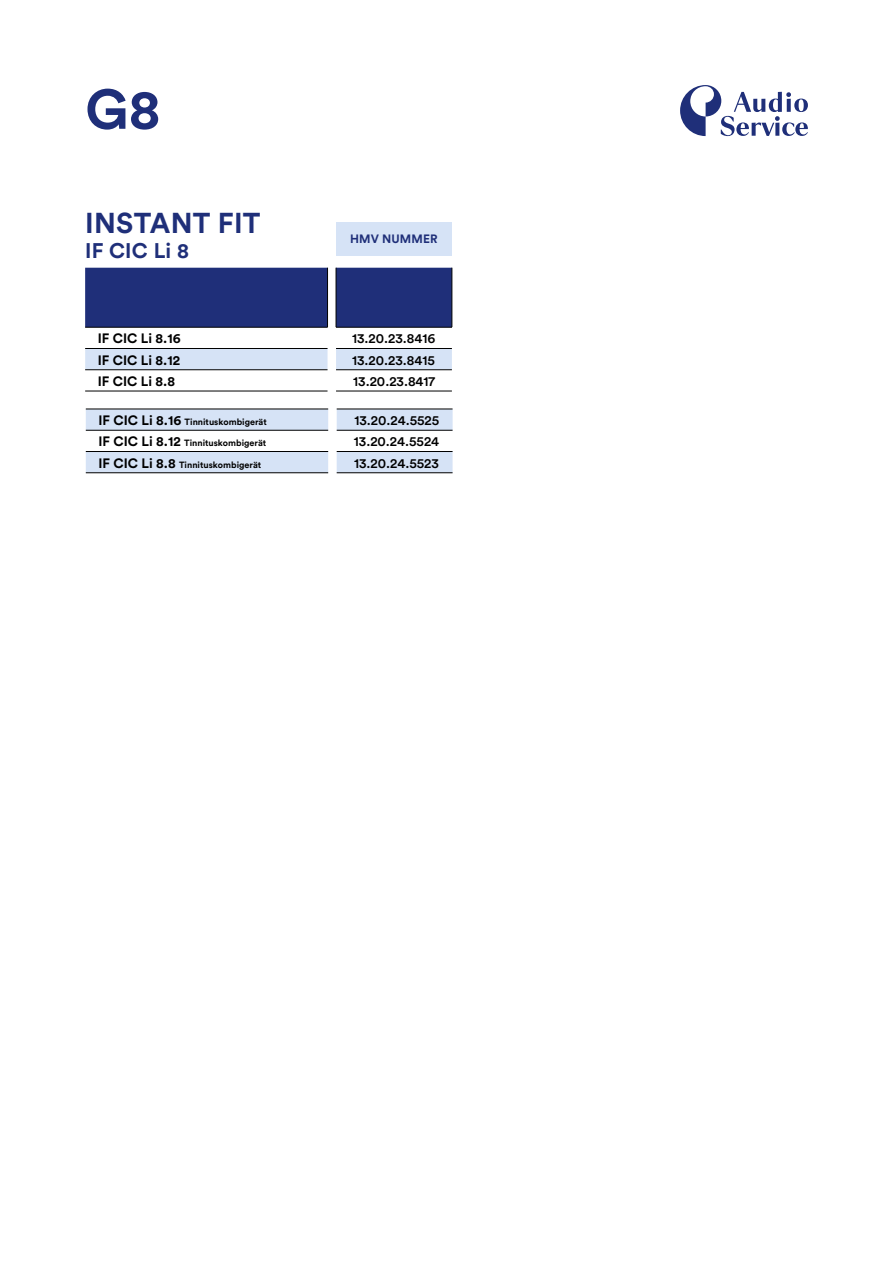
<style>
.page{position:relative;width:893px;height:1263px;background:#fff}
.page>*{position:absolute;margin:0;border:0;box-sizing:border-box;transform-origin:0 0}
.t1{font:700 55.5px "Circular Pro";color:#1f2f79}
.t2{font:700 28.5px "Circular Pro";letter-spacing:.01em;color:#1f2f79}
.t3{font:700 21px "Circular Pro";letter-spacing:.005em;color:#1f2f79}
.t4{font:500 13.5px "Circular Pro";color:#000}
.t5{font:700 13.5px "Circular Pro";color:#000}
.t6{font:700 12px "Circular Pro";letter-spacing:.01em;color:#1f2f79}
.t7{font:700 9px "Circular Pro";color:#000}
.s1{font-size:13.5px}
</style>
<div class="page">
<div style="left:86px;top:452px;width:367px;height:21px;background:#d6e3f6"></div>
<div style="left:85px;top:349px;width:367px;height:20px;background:#d6e3f6"></div>
<svg style="left:86px;top:409px;width:367px;height:21px;background:#d4e0f3"></svg>
<div style="left:85px;top:268px;width:367px;height:59px;background:#1f2f79"></div>
<hr style="left:327px;top:268px;width:1px;height:59px;background:#000">
<hr style="left:336px;top:268px;width:1px;height:59px;background:#000">
<hr style="left:452px;top:268px;width:1px;height:59px;background:#000">
<hr style="left:85px;top:327px;width:243px;height:1px;background:#000">
<hr style="left:85px;top:348px;width:243px;height:1px;background:#000">
<hr style="left:85px;top:369px;width:243px;height:1px;background:#000">
<hr style="left:86px;top:409px;width:242px;height:1px;background:#000">
<hr style="left:86px;top:430px;width:242px;height:1px;background:#000">
<hr style="left:86px;top:451px;width:242px;height:1px;background:#000">
<hr style="left:336px;top:327px;width:116px;height:1px;background:#000">
<hr style="left:336px;top:348px;width:116px;height:1px;background:#000">
<hr style="left:336px;top:369px;width:116px;height:1px;background:#000">
<hr style="left:337px;top:409px;width:116px;height:1px;background:#000">
<hr style="left:337px;top:430px;width:116px;height:1px;background:#000">
<hr style="left:337px;top:451px;width:116px;height:1px;background:#000">
<hr style="left:85px;top:391px;width:243px;height:1px;background:#000">
<hr style="left:86px;top:472px;width:242px;height:1px;background:#000">
<hr style="left:336px;top:391px;width:116px;height:1px;background:#000">
<hr style="left:337px;top:472px;width:116px;height:1px;background:#000">
<div style="left:336px;top:222px;width:116px;height:34px;background:#d6e3f6"></div>
<svg style="left:680px;top:85px;width:128px;height:51px"></svg>
<h1 class="t1" style="left:85px;top:71px;width:77px">G8</h1>
<h2 class="t2" style="left:85px;top:204px;width:177px">INSTANT FIT</h2>
<h3 class="t3" style="left:85px;top:236px;width:105px">IF CIC Li 8</h3>
<h3 class="t6" style="left:350px;top:230px;width:89px">HMV NUMMER</h3>
<h3 class="t5" style="left:98px;top:329px;width:84px">IF CIC Li 8.16</h3>
<h3 class="t4" style="left:352px;top:329px;width:85px">13.20.23.8416</h3>
<h3 class="t5" style="left:98px;top:351px;width:84px">IF CIC Li 8.12</h3>
<h3 class="t4" style="left:352px;top:351px;width:84px">13.20.23.8415</h3>
<h3 class="t5" style="left:98px;top:372px;width:79px">IF CIC Li 8.8</h3>
<h3 class="t4" style="left:353px;top:372px;width:84px">13.20.23.8417</h3>
<p class="t7" style="left:99px;top:416px;width:170px"><span class="s1">IF CIC Li 8.16</span> Tinnituskombigerät</p>
<h3 class="t4" style="left:354px;top:411px;width:86px">13.20.24.5525</h3>
<p class="t7" style="left:99px;top:437px;width:169px"><span class="s1">IF CIC Li 8.12</span> Tinnituskombigerät</p>
<h3 class="t4" style="left:354px;top:432px;width:87px">13.20.24.5524</h3>
<p class="t7" style="left:99px;top:458px;width:164px"><span class="s1">IF CIC Li 8.8</span> Tinnituskombigerät</p>
<h3 class="t4" style="left:354px;top:454px;width:86px">13.20.24.5523</h3>
</div>
